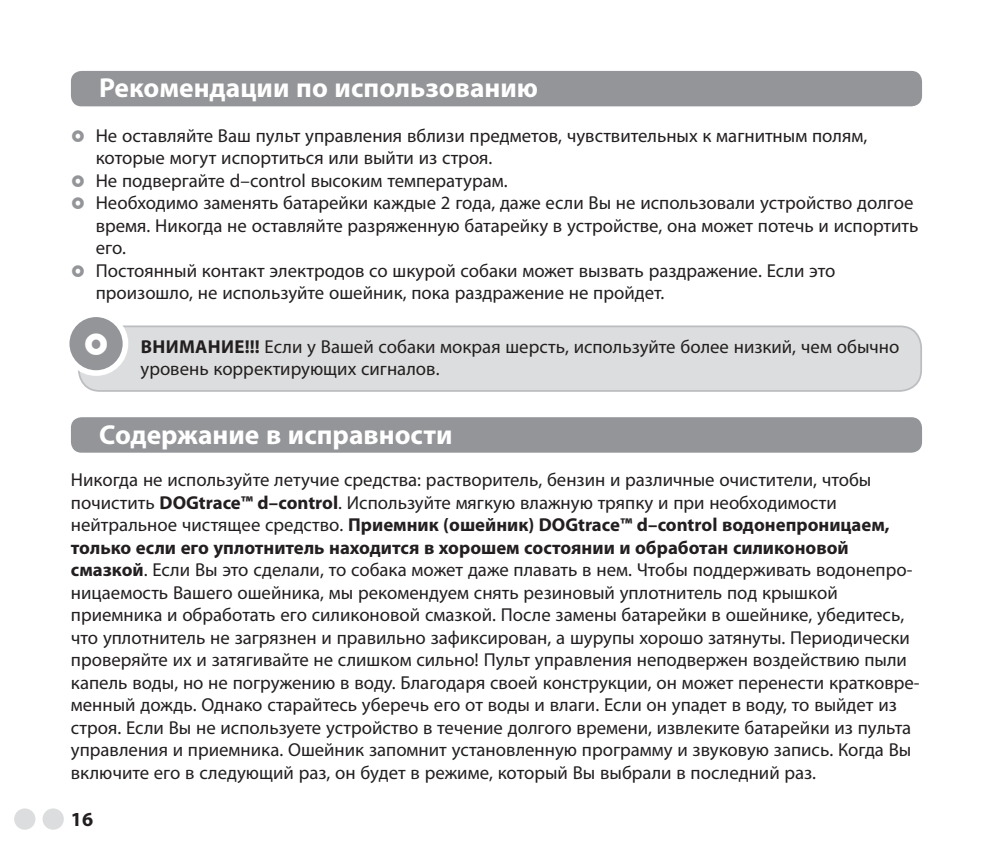
<style>
.page{position:relative;width:993px;height:851px;background:#fff}
.page>*{position:absolute;margin:0;border:0;box-sizing:border-box;transform-origin:0 0}
.t1{font:700 27.5px "Myriad Pro";color:#fff}
.t2{font:700 20px "Myriad Pro";color:#231f20}
.t3{font:18.75px/22.5px "Myriad Pro";color:#231f20}
.s1{font-weight:700}
</style>
<div class="page">
<div style="left:71px;top:71px;width:850px;height:35px;background:#939598;border-radius:11px"></div>
<div style="left:71px;top:417px;width:850px;height:35px;background:#939598;border-radius:11px"></div>
<div style="left:14px;top:808px;width:21px;height:21px;background:#dcddde;border-radius:50%"></div>
<div style="left:43px;top:808px;width:21px;height:21px;background:#dcddde;border-radius:50%"></div>
<div style="left:79px;top:326px;width:841px;height:65px;background:#dcddde;border-radius:21px"></div>
<div style="left:78px;top:325px;width:843px;height:67px;border:2px solid #bbbdc0;border-radius:21px"></div>
<div style="left:67px;top:314px;width:58px;height:59px;background:#939598;border-radius:50%"></div>
<div style="left:64px;top:311px;width:64px;height:65px;border:6px solid #fff;border-radius:50%"></div>
<h1 class="t1" style="left:99px;top:78px;width:440px">Рекомендации по использованию</h1>
<p class="t3" style="left:96px;top:126px;width:824px">Не оставляйте Ваш пульт управления вблизи предметов, чувствительных к магнитным полям, которые могут испортиться или выйти из строя.<br>Не подвергайте d–control высоким температурам.<br>Необходимо заменять батарейки каждые 2 года, даже если Вы не использовали устройство долгое время. Никогда не оставляйте разряженную батарейку в устройстве, она может потечь и испортить его.<br>Постоянный контакт электродов со шкурой собаки может вызвать раздражение. Если это произошло, не используйте ошейник, пока раздражение не пройдет.</p>
<p class="t3" style="left:140px;top:337px;width:760px"><span class="s1">ВНИМАНИЕ!!!</span> Если у Вашей собаки мокрая шерсть, используйте более низкий, чем обычно уровень корректирующих сигналов.</p>
<h1 class="t1" style="left:99px;top:424px;width:354px">Содержание в исправности</h1>
<p class="t3" style="left:71px;top:470px;width:849px">Никогда не используйте летучие средства: растворитель, бензин и различные очистители, чтобы почистить <span class="s1">DOGtrace™ d–control</span>. Используйте мягкую влажную тряпку и при необходимости нейтральное чистящее средство. <span class="s1">Приемник (ошейник) DOGtrace™ d–control водонепроницаем, только если его уплотнитель находится в хорошем состоянии и обработан силиконовой смазкой</span>. Если Вы это сделали, то собака может даже плавать в нем. Чтобы поддерживать водонепро&shy;ницаемость Вашего ошейника, мы рекомендуем снять резиновый уплотнитель под крышкой приемника и обработать его силиконовой смазкой. После замены батарейки в ошейнике, убедитесь, что уплотнитель не загрязнен и правильно зафиксирован, а шурупы хорошо затянуты. Периодически проверяйте их и затягивайте не слишком сильно! Пульт управления неподвержен воздействию пыли капель воды, но не погружению в воду. Благодаря своей конструкции, он может перенести кратковре&shy;менный дождь. Однако старайтесь уберечь его от воды и влаги. Если он упадет в воду, то выйдет из строя. Если Вы не используете устройство в течение долгого времени, извлеките батарейки из пульта управления и приемника. Ошейник запомнит установленную программу и звуковую запись. Когда Вы включите его в следующий раз, он будет в режиме, который Вы выбрали в последний раз.</p>
<p class="t2" style="left:71px;top:811px;width:24px">16</p>
</div>
